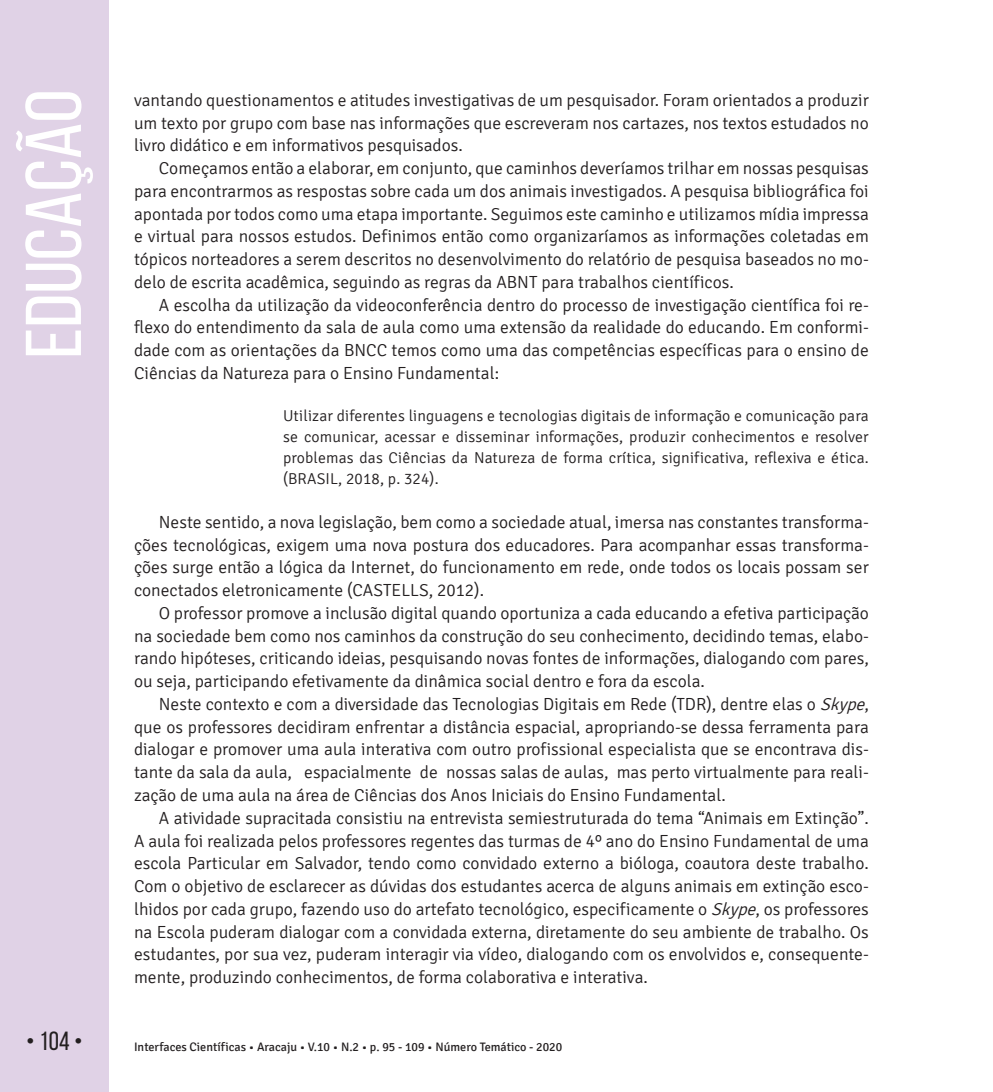
<style>
.page{position:relative;width:993px;height:1092px;background:#fff}
.page>*{position:absolute;margin:0;border:0;box-sizing:border-box;transform-origin:0 0}
.t1{font:78.75px "Bebas Neue";color:#fff;scale:1.09 1}
.t2{font:26.25px "Bebas Neue";color:#231f20}
.TEXTO{font:300 17.5px/22.8px "Signika";color:#231f20;text-align:justify}
.CITAÇÃO{font:300 15.75px/21px "Signika";letter-spacing:.01em;color:#231f20;text-align:justify}
.t3{font:12.25px "Signika";color:#231f20}
.s1{font-style:italic}
</style>
<div class="page">
<div style="left:0;top:0;width:109px;height:1091px;background:#e0d2e6"></div>
<h1 class="t1" style="left:11px;top:358px;width:248px;rotate:-90deg">EDUCAÇÃO</h1>
<p class="TEXTO" style="left:134px;top:89px;width:736px">vantando questionamentos e atitudes investigativas de um pesquisador. Foram orientados a produzir um texto por grupo com base nas informações que escreveram nos cartazes, nos textos estudados no livro didático e em informativos pesquisados.</p>
<p class="TEXTO" style="left:134px;top:157px;width:736px;text-indent:25px">Começamos então a elaborar, em conjunto, que caminhos deveríamos trilhar em nossas pesquisas para encontrarmos as respostas sobre cada um dos animais investigados. A pesquisa bibliográfica foi apontada por todos como uma etapa importante. Seguimos este caminho e utilizamos mídia impressa e virtual para nossos estudos. Definimos então como organizaríamos as informações coletadas em tópicos norteadores a serem descritos no desenvolvimento do relatório de pesquisa baseados no mo&shy;delo de escrita acadêmica, seguindo as regras da ABNT para trabalhos científicos.</p>
<p class="TEXTO" style="left:134px;top:294px;width:736px;text-indent:25px">A escolha da utilização da videoconferência dentro do processo de investigação científica foi re&shy;flexo do entendimento da sala de aula como uma extensão da realidade do educando. Em conformi&shy;dade com as orientações da BNCC temos como uma das competências específicas para o ensino de Ciências da Natureza para o Ensino Fundamental:</p>
<p class="CITAÇÃO" style="left:283px;top:405px;width:587px">Utilizar diferentes linguagens e tecnologias digitais de informação e comunicação para se comunicar, acessar e disseminar informações, produzir conhecimentos e resolver problemas das Ciências da Natureza de forma crítica, significativa, reflexiva e ética. (BRASIL, 2018, p. 324).</p>
<p class="TEXTO" style="left:134px;top:511px;width:736px;text-indent:25px">Neste sentido, a nova legislação, bem como a sociedade atual, imersa nas constantes transforma&shy;ções tecnológicas, exigem uma nova postura dos educadores. Para acompanhar essas transforma&shy;ções surge então a lógica da Internet, do funcionamento em rede, onde todos os locais possam ser conectados eletronicamente (CASTELLS, 2012).</p>
<p class="TEXTO" style="left:134px;top:602px;width:736px;text-indent:25px">O professor promove a inclusão digital quando oportuniza a cada educando a efetiva participação na sociedade bem como nos caminhos da construção do seu conhecimento, decidindo temas, elabo&shy;rando hipóteses, criticando ideias, pesquisando novas fontes de informações, dialogando com pares, ou seja, participando efetivamente da dinâmica social dentro e fora da escola.</p>
<p class="TEXTO" style="left:134px;top:693px;width:737px;text-indent:25px">Neste contexto e com a diversidade das Tecnologias Digitais em Rede (TDR), dentre elas o <span class="s1">Skype</span>, que os professores decidiram enfrentar a distância espacial, apropriando-se dessa ferramenta para dialogar e promover uma aula interativa com outro profissional especialista que se encontrava dis&shy;tante da sala da aula, espacialmente de nossas salas de aulas, mas perto virtualmente para reali&shy;zação de uma aula na área de Ciências dos Anos Iniciais do Ensino Fundamental.</p>
<p class="TEXTO" style="left:134px;top:806px;width:736px;text-indent:25px">A atividade supracitada consistiu na entrevista semiestruturada do tema “Animais em Extinção”.<br>A aula foi realizada pelos professores regentes das turmas de 4º ano do Ensino Fundamental de uma escola Particular em Salvador, tendo como convidado externo a bióloga, coautora deste trabalho.<br>Com o objetivo de esclarecer as dúvidas dos estudantes acerca de alguns animais em extinção esco&shy;lhidos por cada grupo, fazendo uso do artefato tecnológico, especificamente o <span class="s1">Skype</span>, os professores na Escola puderam dialogar com a convidada externa, diretamente do seu ambiente de trabalho. Os estudantes, por sua vez, puderam interagir via vídeo, dialogando com os envolvidos e, consequente&shy;mente, produzindo conhecimentos, de forma colaborativa e interativa.</p>
<h2 class="t2" style="left:26px;top:1026px;width:58px">• 104 •</h2>
<p class="t3" style="left:134px;top:1040px;width:429px">Interfaces Científicas • Aracaju • V.10 • N.2 • p. 95 - 109 • Número Temático - 2020</p>
</div>
